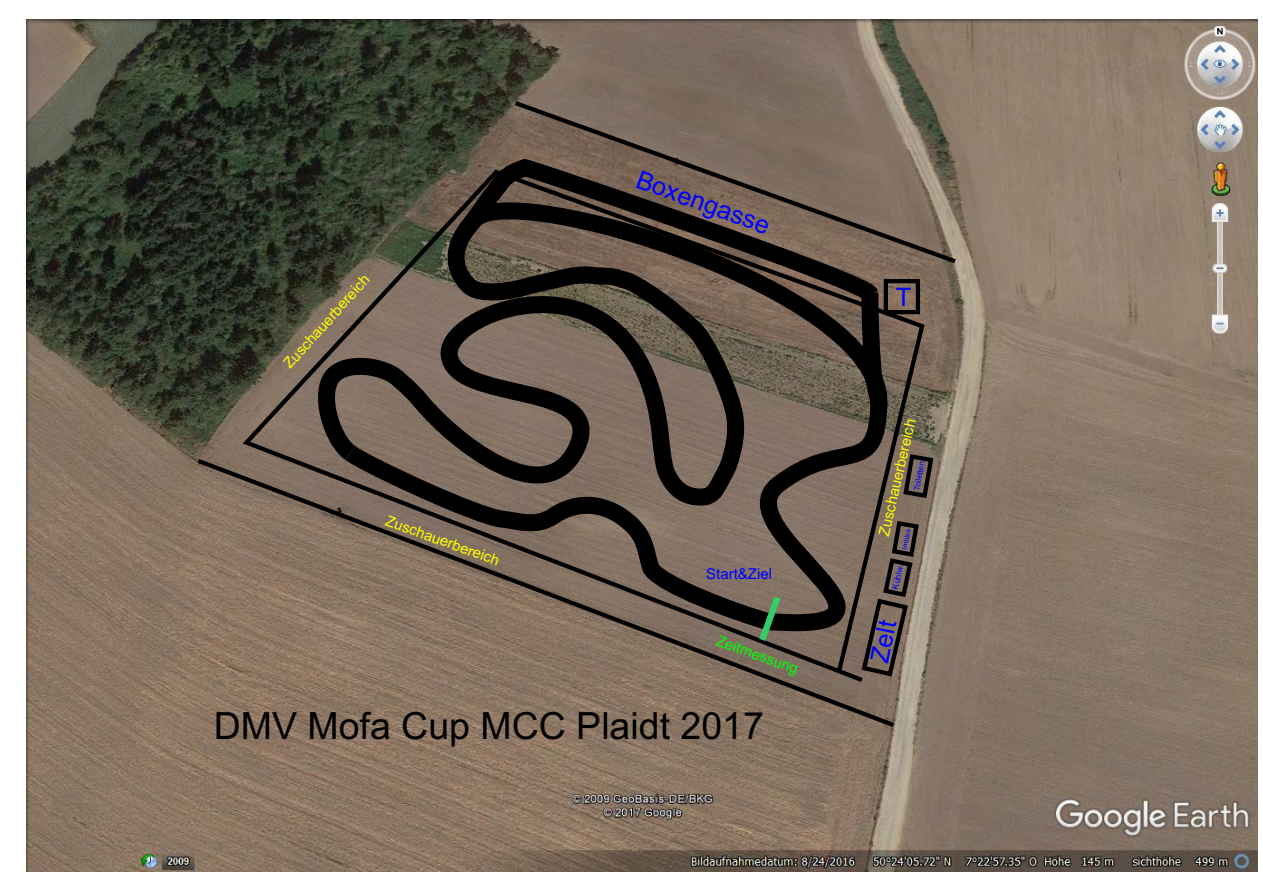
<style>
.page{position:relative;width:1263px;height:893px;background:#fff}
.page>*{position:absolute;margin:0;border:0;box-sizing:border-box;transform-origin:0 0}
.t1{font:37.5px "Arial";color:#000}
.t2{font:25.5px "Arial";color:#00f}
.t3{font:15px "Arial";color:#ff0}
.t4{font:15px "Arial";color:#0f0}
.t5{font:15px "Arial";color:#00f}
.t6{font:8.7px "Arial";color:#00f}
.t7{font:8.1px "Arial";color:#00f}
.t8{font:7.35px "Arial";color:#00f}
</style>
<div class="page">
<img style="left:27px;top:19px;width:1231px;height:852px">
<svg style="left:193px;top:455px;width:706px;height:275px;background:#897462"></svg>
<svg style="left:239px;top:167px;width:688px;height:518px;background:#706253"></svg>
<svg style="left:859px;top:637px;width:62px;height:42px;background:#7b6e60"></svg>
<svg style="left:510px;top:98px;width:450px;height:169px;background:#7a6a5c"></svg>
<svg style="left:327px;top:637px;width:460px;height:5px;background:#847060"></svg>
<svg style="left:307px;top:156px;width:639px;height:481px;background:#675b4e"></svg>
<svg style="left:852px;top:312px;width:35px;height:115px;background:#302a23"></svg>
<svg style="left:446px;top:167px;width:442px;height:145px;background:#504439"></svg>
<svg style="left:754px;top:589px;width:32px;height:59px;background:#505d46"></svg>
<p class="t3" style="left:282px;top:362px;width:122px;rotate:-48deg">Zuschauerbereich</p>
<p class="t3" style="left:388px;top:514px;width:122px;rotate:20deg">Zuschauerbereich</p>
<h2 class="t2" style="left:641px;top:169px;width:142px;rotate:20deg">Boxengasse</h2>
<p class="t5" style="left:706px;top:568px;width:67px">Start&amp;Ziel</p>
<p class="t4" style="left:719px;top:634px;width:87px;rotate:20deg">Zeitmessung</p>
<h1 class="t1" style="left:214px;top:712px;width:552px">DMV Mofa Cup MCC Plaidt 2017</h1>
<h2 class="t2" style="left:896px;top:287px;width:17px">T</h2>
<p class="t3" style="left:878px;top:535px;width:122px;rotate:-77deg">Zuschauerbereich</p>
<p class="t7" style="left:914px;top:490px;width:32px;rotate:-80deg">Toiletten</p>
<p class="t8" style="left:902px;top:549px;width:23px;rotate:-79deg">Imbiss</p>
<p class="t6" style="left:892px;top:589px;width:27px;rotate:-78deg">Kühlw.</p>
<h2 class="t2" style="left:870px;top:660px;width:44px;rotate:-78deg">Zelt</h2>
</div>
